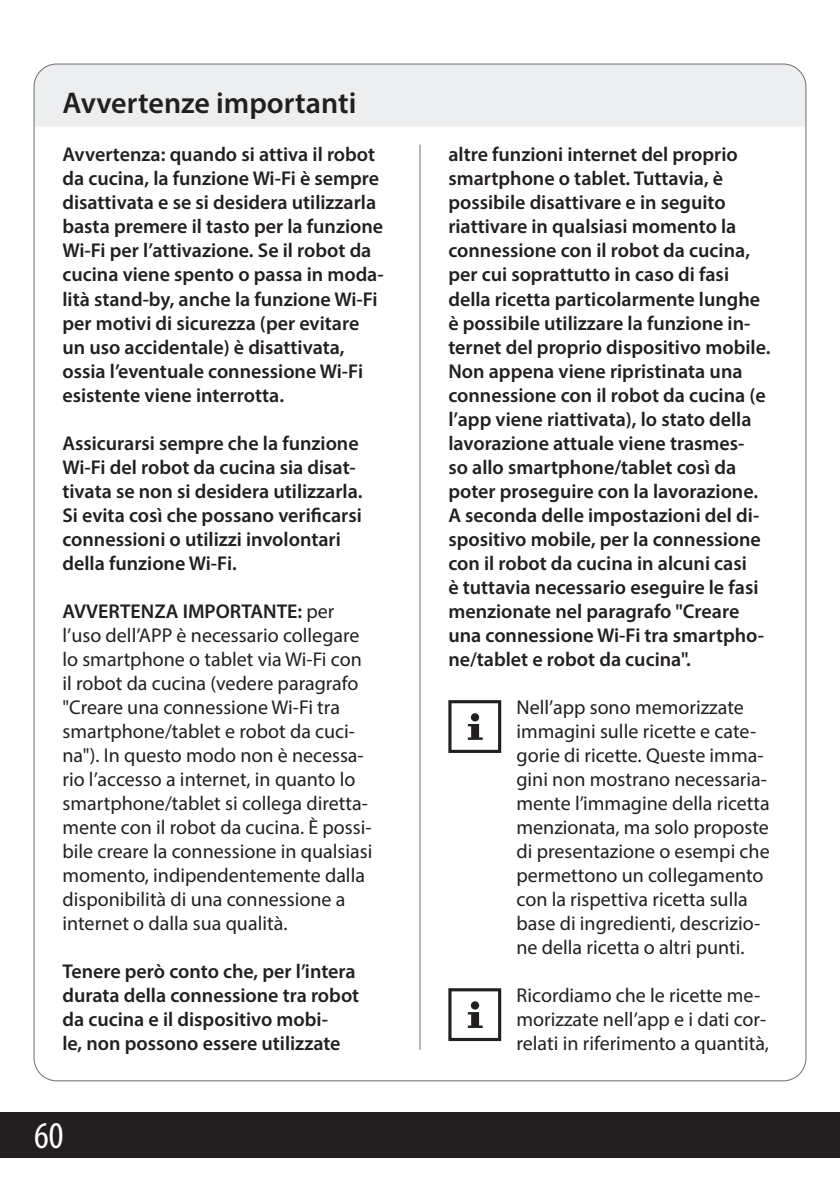
<style>
.page{position:relative;width:840px;height:1191px;background:#fff}
.page>*{position:absolute;margin:0;border:0;box-sizing:border-box;transform-origin:0 0}
.t1{font:condensed 38px "Myriad Pro";color:#fff}
.t2{font:600 30px "Myriad Pro";color:#231f20}
.t3{font:600 20px/24px "Myriad Pro";color:#231f20}
.t4{font:20px/24px "Myriad Pro";color:#231f20}
.s1{font-weight:600}
</style>
<div class="page">
<div style="left:34px;top:65px;width:771px;height:62px;background:#edeeef"></div>
<hr style="left:419px;top:145px;width:1px;height:904px;background:#6c6d70">
<div style="left:0;top:1112px;width:839px;height:45px;background:#231f20"></div>
<svg style="left:448px;top:700px;width:53px;height:53px"></svg>
<svg style="left:448px;top:988px;width:53px;height:53px"></svg>
<h2 class="t2" style="left:62px;top:84px;width:295px">Avvertenze importanti</h2>
<p class="t3" style="left:62px;top:142px;width:322px">Avvertenza: quando si attiva il robot da cucina, la funzione Wi-Fi è sempre disattivata e se si desidera utilizzarla basta premere il tasto per la funzione Wi-Fi per l’attivazione. Se il robot da cucina viene spento o passa in moda&shy;lità stand-by, anche la funzione Wi-Fi per motivi di sicurezza (per evitare un uso accidentale) è disattivata, ossia l’eventuale connessione Wi-Fi esistente viene interrotta.</p>
<p class="t3" style="left:62px;top:430px;width:301px">Assicurarsi sempre che la funzione Wi-Fi del robot da cucina sia disat&shy;tivata se non si desidera utilizzarla.<br>Si evita così che possano verificarsi connessioni o utilizzi involontari della funzione Wi-Fi.</p>
<p class="t4" style="left:62px;top:598px;width:311px"><span class="s1">AVVERTENZA IMPORTANTE:</span> per l’uso dell’APP è necessario collegare lo smartphone o tablet via Wi-Fi con il robot da cucina (vedere paragrafo "Creare una connessione Wi-Fi tra smartphone/tablet e robot da cuci&shy;na"). In questo modo non è necessa&shy;rio l’accesso a internet, in quanto lo smartphone/tablet si collega diretta&shy;mente con il robot da cucina. È possi&shy;bile creare la connessione in qualsiasi momento, indipendentemente dalla disponibilità di una connessione a internet o dalla sua qualità.</p>
<p class="t3" style="left:62px;top:958px;width:298px">Tenere però conto che, per l’intera durata della connessione tra robot da cucina e il dispositivo mobi-<br>le, non possono essere utilizzate</p>
<h1 class="t1" style="left:34px;top:1112px;width:31px">60</h1>
<p class="t3" style="left:448px;top:142px;width:323px">altre funzioni internet del proprio smartphone o tablet. Tuttavia, è possibile disattivare e in seguito riattivare in qualsiasi momento la connessione con il robot da cucina, per cui soprattutto in caso di fasi della ricetta particolarmente lunghe è possibile utilizzare la funzione in&shy;ternet del proprio dispositivo mobile.<br>Non appena viene ripristinata una connessione con il robot da cucina (e l’app viene riattivata), lo stato della lavorazione attuale viene trasmes-<br>so allo smartphone/tablet così da poter proseguire con la lavorazione.<br>A seconda delle impostazioni del di&shy;spositivo mobile, per la connessione con il robot da cucina in alcuni casi<br>è tuttavia necessario eseguire le fasi menzionate nel paragrafo "Creare una connessione Wi-Fi tra smartpho&shy;ne/tablet e robot da cucina".</p>
<p class="t4" style="left:516px;top:694px;width:255px">Nell’app sono memorizzate immagini sulle ricette e cate&shy;gorie di ricette. Queste imma&shy;gini non mostrano necessaria&shy;mente l’immagine della ricetta menzionata, ma solo proposte di presentazione o esempi che permettono un collegamento con la rispettiva ricetta sulla base di ingredienti, descrizio&shy;ne della ricetta o altri punti.</p>
<p class="t4" style="left:516px;top:982px;width:254px">Ricordiamo che le ricette me&shy;morizzate nell’app e i dati cor&shy;relati in riferimento a quantità,</p>
</div>
